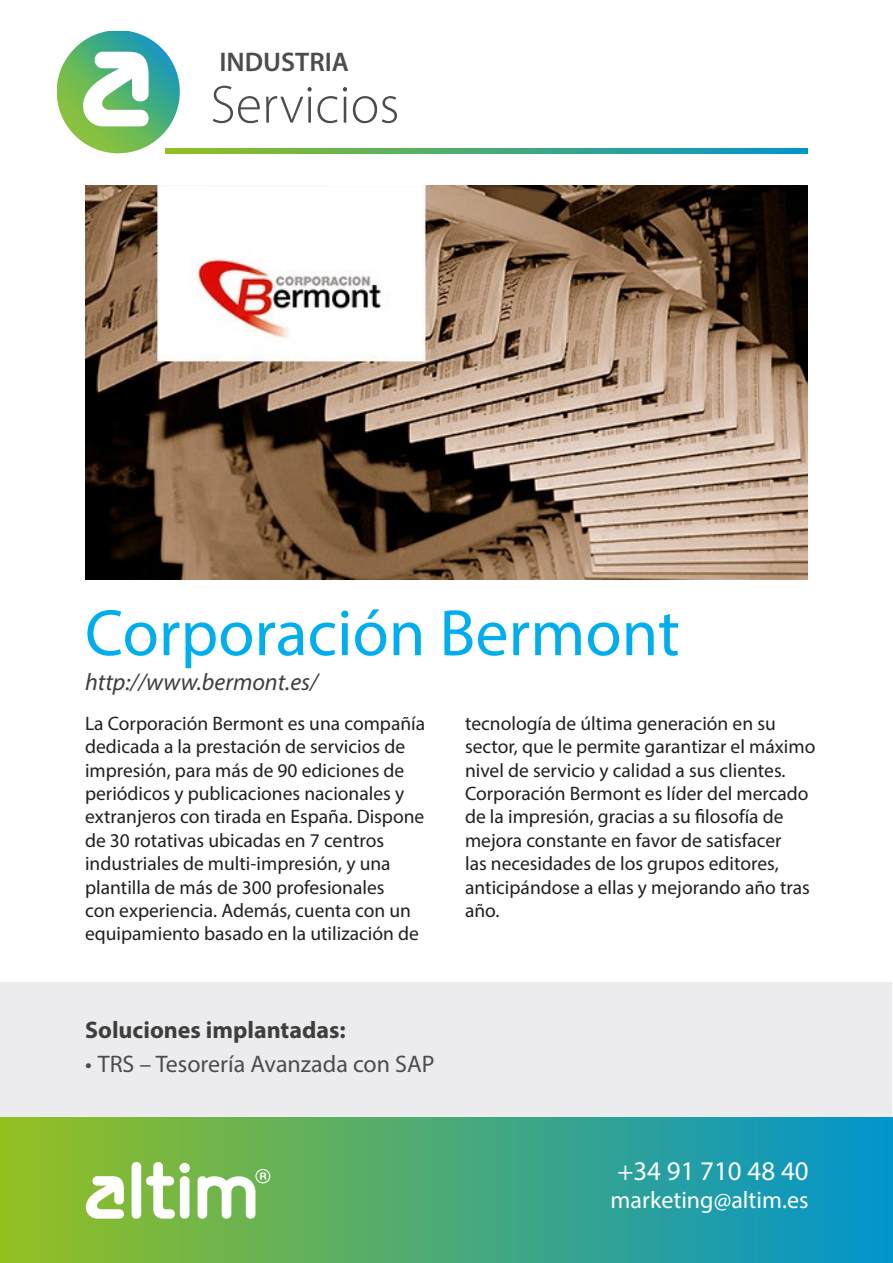
<style>
.page{position:relative;width:893px;height:1263px;background:#fff}
.page>*{position:absolute;margin:0;border:0;box-sizing:border-box;transform-origin:0 0}
.t1{font:66px "Myriad Pro";color:#00aeef}
.t2{font:300 54px "Myriad Pro";color:#4b4c4d}
.t3{font:27px "Myriad Pro";color:#fff}
.t4{font:600 27px "Myriad Pro";color:#4b4c4d}
.t5{font:24px "Myriad Pro";color:#4b4c4d}
.t6{font:italic 24px "Myriad Pro";color:#3e3e3f}
.t7{font:700 24px "Myriad Pro";color:#3e3e3f}
.t8{font:24px "Myriad Pro";color:#fff}
.t9{font:19.5px "Myriad Pro";color:#231f20}
</style>
<div class="page">
<div style="left:1px;top:982px;width:891px;height:136px;background:#ececee"></div>
<img style="left:85px;top:185px;width:723px;height:395px">
<svg style="left:180px;top:148px;width:628px;height:5px;background:#49a978"></svg>
<svg style="left:57px;top:31px;width:123px;height:122px"></svg>
<div style="left:1px;top:1118px;width:892px;height:145px;background:linear-gradient(to right,#94bf21,#0194cd)"></div>
<svg style="left:80px;top:1162px;width:190px;height:57px"></svg>
<p class="t4" style="left:219px;top:45px;width:131px">INDUSTRIA</p>
<p class="t2" style="left:210px;top:75px;width:190px">Servicios</p>
<p class="t1" style="left:85px;top:592px;width:596px">Corporación Bermont</p>
<p class="t6" style="left:85px;top:667px;width:234px">http://www.bermont.es/</p>
<p class="t9" style="left:85px;top:711px;width:342px">La Corporación Bermont es una compañía</p>
<p class="t9" style="left:85px;top:735px;width:322px">dedicada a la prestación de servicios de</p>
<p class="t9" style="left:85px;top:758px;width:321px">impresión, para más de 90 ediciones de</p>
<p class="t9" style="left:85px;top:781px;width:321px">periódicos y publicaciones nacionales y</p>
<p class="t9" style="left:85px;top:805px;width:341px">extranjeros con tirada en España. Dispone</p>
<p class="t9" style="left:85px;top:828px;width:301px">de 30 rotativas ubicadas en 7 centros</p>
<p class="t9" style="left:85px;top:852px;width:307px">industriales de multi-impresión, y una</p>
<p class="t9" style="left:85px;top:875px;width:301px">plantilla de más de 300 profesionales</p>
<p class="t9" style="left:85px;top:898px;width:327px">con experiencia. Además, cuenta con un</p>
<p class="t9" style="left:85px;top:922px;width:335px">equipamiento basado en la utilización de</p>
<p class="t7" style="left:85px;top:1014px;width:262px">Soluciones implantadas:</p>
<p class="t5" style="left:85px;top:1049px;width:351px">• TRS – Tesorería Avanzada con SAP</p>
<p class="t9" style="left:465px;top:711px;width:312px">tecnología de última generación en su</p>
<p class="t9" style="left:465px;top:735px;width:352px">sector, que le permite garantizar el máximo</p>
<p class="t9" style="left:465px;top:758px;width:322px">nivel de servicio y calidad a sus clientes.</p>
<p class="t9" style="left:465px;top:781px;width:345px">Corporación Bermont es líder del mercado</p>
<p class="t9" style="left:465px;top:805px;width:320px">de la impresión, gracias a su filosofía de</p>
<p class="t9" style="left:465px;top:828px;width:318px">mejora constante en favor de satisfacer</p>
<p class="t9" style="left:465px;top:852px;width:315px">las necesidades de los grupos editores,</p>
<p class="t9" style="left:465px;top:875px;width:346px">anticipándose a ellas y mejorando año tras</p>
<p class="t9" style="left:465px;top:898px;width:36px">año.</p>
<p class="t3" style="left:617px;top:1154px;width:193px">+34 91 710 48 40</p>
<p class="t8" style="left:611px;top:1185px;width:200px">marketing@altim.es</p>
</div>
